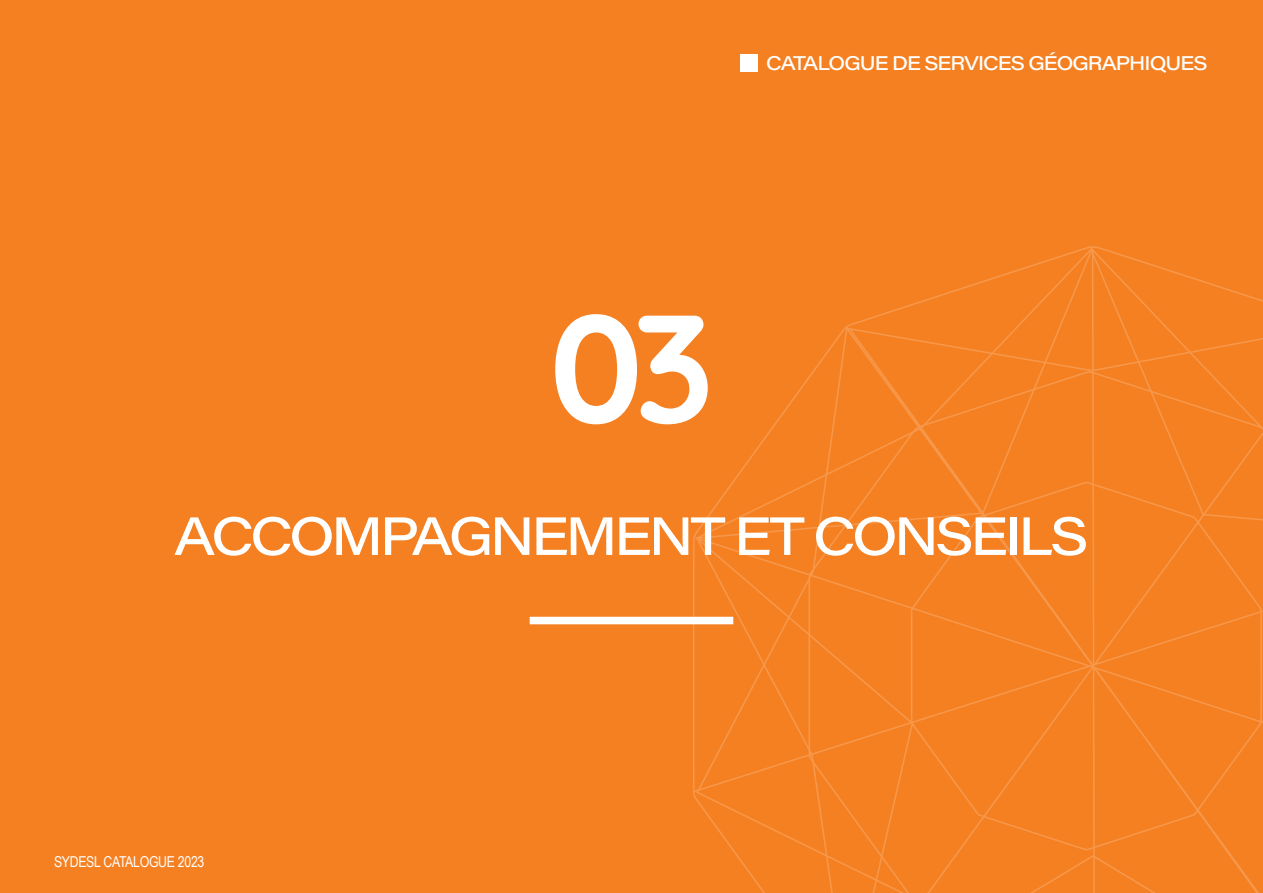
<style>
.page{position:relative;width:1263px;height:893px;background:#f58021}
.page>*{position:absolute;margin:0;border:0;box-sizing:border-box;transform-origin:0 0}
.t1{font:700 153.15px "Quicksand";color:#fff}
.t2{font:52.95px "Acumin Variable Concept";letter-spacing:-.065em;color:#fff}
.t3{font:19.5px "Acumin Variable Concept";letter-spacing:-.055em;color:#fff}
.t4{font:15px "Arial Narrow";letter-spacing:-.02em;color:#fff}
</style>
<div class="page">
<img style="left:529px;top:247px;width:734px;height:646px">
<div style="left:530px;top:617px;width:203px;height:7px;background:#fff"></div>
<div style="left:741px;top:54px;width:17px;height:17px;background:#fff"></div>
<p class="t3" style="left:766px;top:50px;width:443px">CATALOGUE DE SERVICES GÉOGRAPHIQUES</p>
<p class="t1" style="left:549px;top:242px;width:166px">03</p>
<p class="t2" style="left:174px;top:500px;width:916px">ACCOMPAGNEMENT ET CONSEILS</p>
<p class="t4" style="left:54px;top:850px;width:152px">SYDESL CATALOGUE 2023</p>
</div>
